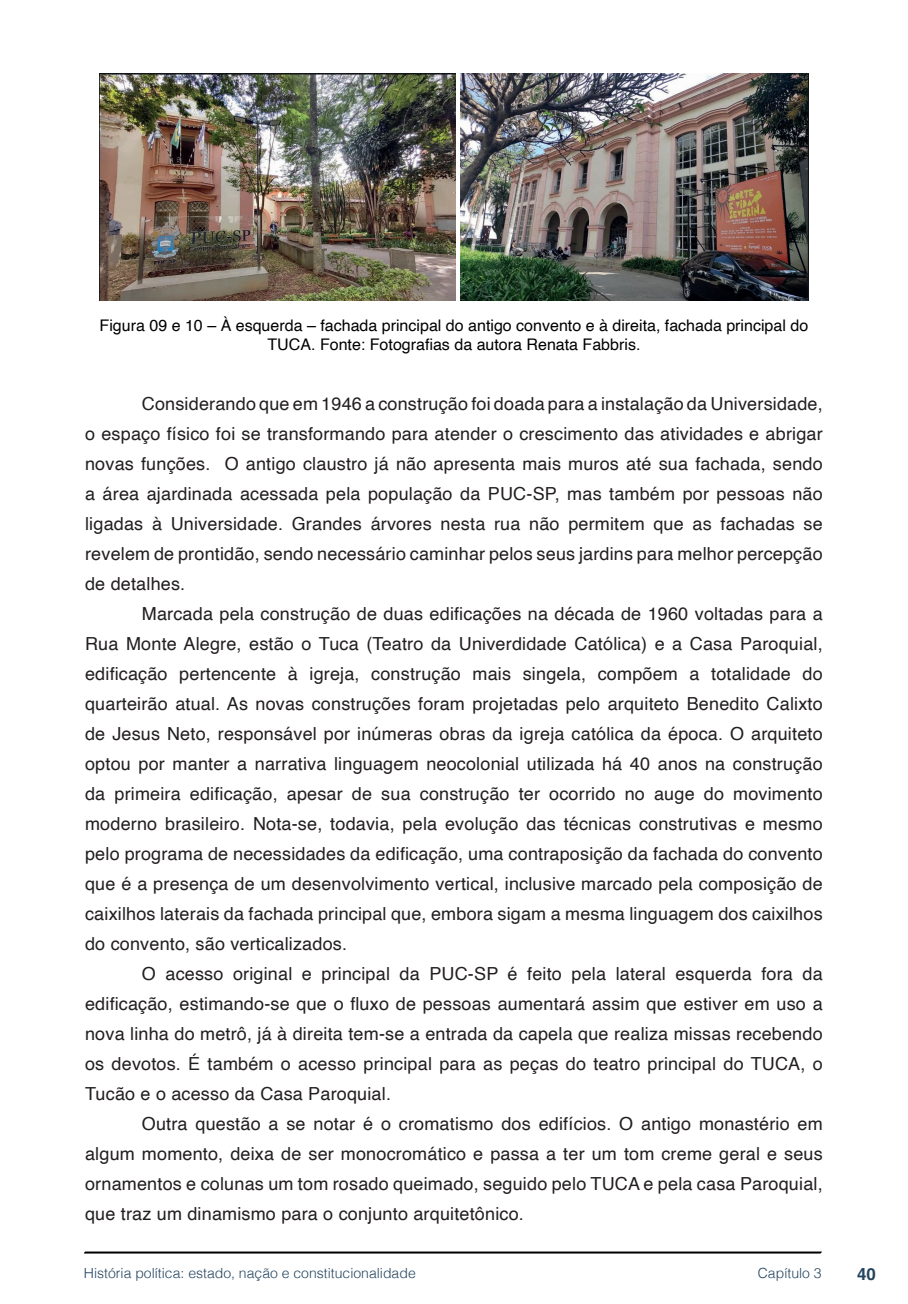
<style>
.page{position:relative;width:908px;height:1304px;background:#fff}
.page>*{position:absolute;margin:0;border:0;box-sizing:border-box;transform-origin:0 0}
.t1{font:18px/30px "Helvetica";letter-spacing:.01em;color:#231f20;text-align:justify}
.t2{font:700 16.8px "Helvetica";color:#23445f}
.t3{font:16px/19.2px "Helvetica";color:#000;text-align:center}
.t4{font:300 14px "Helvetica";color:#23445f}
</style>
<div class="page">
<svg style="left:84px;top:1251px;width:737px;height:3px;background:#515151"></svg>
<img style="left:100px;top:74px;width:355px;height:227px">
<img style="left:460px;top:74px;width:347px;height:227px">
<p class="t3" style="left:100px;top:316px;width:709px">Figura 09 e 10 – À esquerda – fachada principal do antigo convento e à direita, fachada principal do<br>TUCA. Fonte: Fotografias da autora Renata Fabbris.</p>
<p class="t1" style="left:85px;top:389px;width:738px;text-indent:57px">Considerando que em 1946 a construção foi doada para a instalação da Universidade, o espaço físico foi se transformando para atender o crescimento das atividades e abrigar novas funções. O antigo claustro já não apresenta mais muros até sua fachada, sendo a área ajardinada acessada pela população da PUC-SP, mas também por pessoas não ligadas à Universidade. Grandes árvores nesta rua não permitem que as fachadas se revelem de prontidão, sendo necessário caminhar pelos seus jardins para melhor percepção de detalhes.</p>
<p class="t1" style="left:85px;top:600px;width:738px;text-indent:57px">Marcada pela construção de duas edificações na década de 1960 voltadas para a Rua Monte Alegre, estão o Tuca (Teatro da Univerdidade Católica) e a Casa Paroquial, edificação pertencente à igreja, construção mais singela, compõem a totalidade do quarteirão atual. As novas construções foram projetadas pelo arquiteto Benedito Calixto de Jesus Neto, responsável por inúmeras obras da igreja católica da época. O arquiteto optou por manter a narrativa linguagem neocolonial utilizada há 40 anos na construção da primeira edificação, apesar de sua construção ter ocorrido no auge do movimento moderno brasileiro. Nota-se, todavia, pela evolução das técnicas construtivas e mesmo pelo programa de necessidades da edificação, uma contraposição da fachada do convento que é a presença de um desenvolvimento vertical, inclusive marcado pela composição de caixilhos laterais da fachada principal que, embora sigam a mesma linguagem dos caixilhos do convento, são verticalizados.</p>
<p class="t1" style="left:85px;top:960px;width:738px;text-indent:57px">O acesso original e principal da PUC-SP é feito pela lateral esquerda fora da edificação, estimando-se que o fluxo de pessoas aumentará assim que estiver em uso a nova linha do metrô, já à direita tem-se a entrada da capela que realiza missas recebendo os devotos. É também o acesso principal para as peças do teatro principal do TUCA, o Tucão e o acesso da Casa Paroquial.</p>
<p class="t1" style="left:85px;top:1110px;width:738px;text-indent:57px">Outra questão a se notar é o cromatismo dos edifícios. O antigo monastério em algum momento, deixa de ser monocromático e passa a ter um tom creme geral e seus ornamentos e colunas um tom rosado queimado, seguido pelo TUCA e pela casa Paroquial, que traz um dinamismo para o conjunto arquitetônico.</p>
<p class="t4" style="left:84px;top:1261px;width:333px">História política: estado, nação e constitucionalidade</p>
<p class="t4" style="left:757px;top:1261px;width:65px">Capítulo 3</p>
<p class="t2" style="left:856px;top:1264px;width:20px">40</p>
</div>
